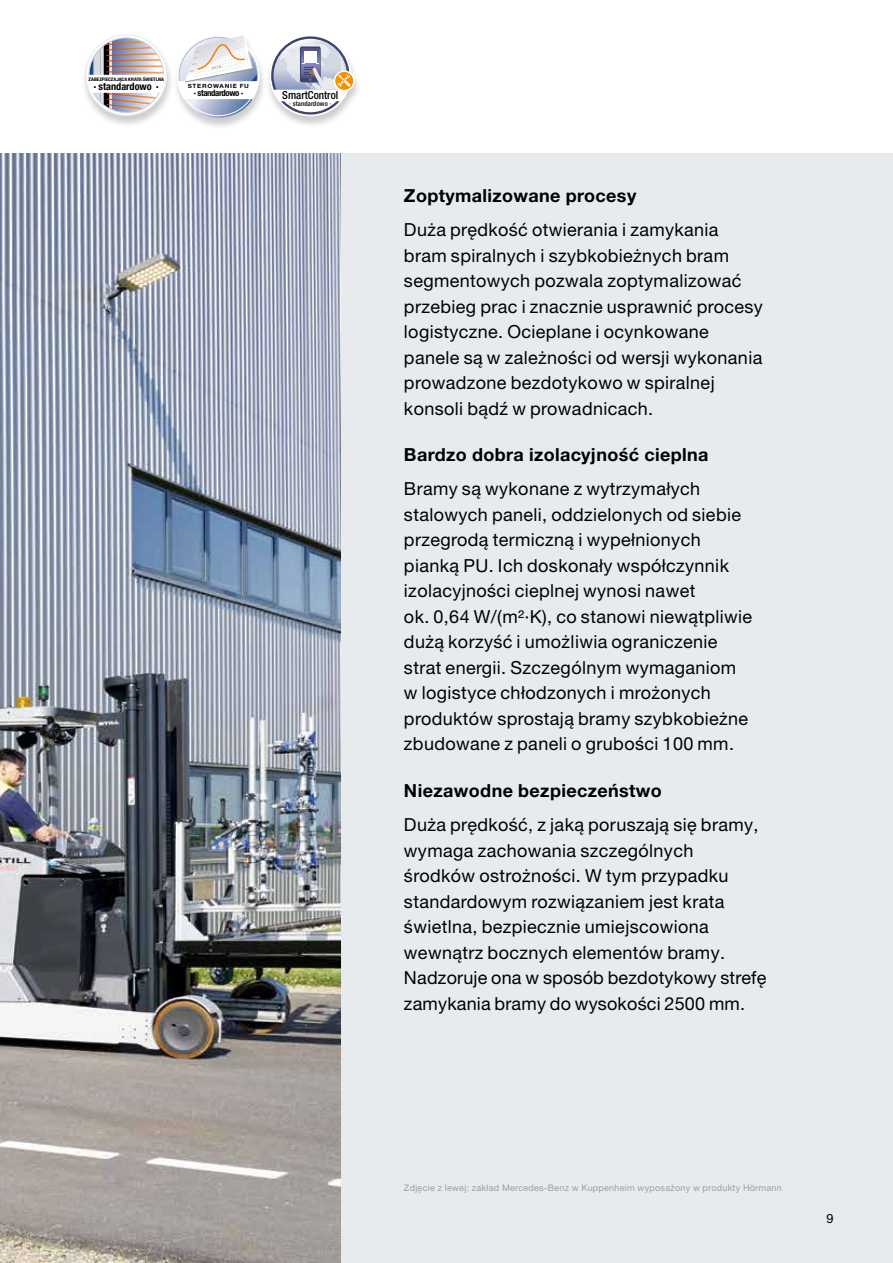
<style>
.page{position:relative;width:893px;height:1263px;background:#fff}
.page>*{position:absolute;margin:0;border:0;box-sizing:border-box;transform-origin:0 0}
.t1{font:18px/25.5px "Hoermann Helvetica Neue Rm";letter-spacing:.02em;color:#000}
.t2{font:700 18px "Hoermann Helvetica Neue";letter-spacing:.02em;color:#000}
.t3{font:12.75px "Hoermann Helvetica Neue Rm";color:#000}
.t4{font:500 condensed 11.1px "Hoermann Helvetica Neue";color:#000}
.t5{font:700 condensed 10.35px "Hoermann Helvetica Neue";letter-spacing:-.005em;color:#000}
.t6{font:9px "Hoermann Helvetica Neue Rm";letter-spacing:.03em;color:#9b9c9c}
.t7{font:700 condensed 8.85px "Hoermann Helvetica Neue";letter-spacing:-.045em;color:#000}
.t8{font:500 condensed 6.75px "Hoermann Helvetica Neue";letter-spacing:.02em;color:#000}
.t9{font:700 5.85px "Hoermann Helvetica Neue";letter-spacing:.11em;color:#000;scale:1.1 1}
.t10{font:700 condensed 4.8px "Hoermann Helvetica Neue";letter-spacing:-.015em;color:#000;scale:1.1 1}
</style>
<div class="page">
<div style="left:0;top:153px;width:893px;height:1110px;background:#e8ebee"></div>
<img style="left:0;top:153px;width:340px;height:1110px">
<div style="left:172px;top:35px;width:95px;height:95px;background:#000;opacity:.2"></div>
<svg style="left:179px;top:35px;width:79px;height:83px"></svg>
<div style="left:81px;top:35px;width:93px;height:93px;background:#000;opacity:.2"></div>
<hr style="left:109px;top:38px;width:1px;height:74px;background:#fff">
<div style="left:86px;top:35px;width:81px;height:81px;border:1px solid #e8ebee;border-radius:50%"></div>
<img style="left:88px;top:39px;width:77px;height:73px">
<div style="left:265px;top:35px;width:97px;height:93px;background:#000;opacity:.2"></div>
<div style="left:270px;top:35px;width:81px;height:81px;background:#fff;border-radius:50%"></div>
<svg style="left:281px;top:101px;width:59px;height:14px"></svg>
<svg style="left:334px;top:70px;width:21px;height:21px"></svg>
<div style="left:335px;top:72px;width:18px;height:18px;background:#f39100;border-radius:50%"></div>
<svg style="left:271px;top:36px;width:80px;height:54px"></svg>
<p class="t10" style="left:88px;top:76px;width:70px">ZABEZPIECZAJĄCA KRATA ŚWIETLNA</p>
<p class="t5" style="left:94px;top:79px;width:66px">· standardowo ·</p>
<p class="t9" style="left:188px;top:81px;width:57px">STEROWANIE FU</p>
<p class="t7" style="left:194px;top:87px;width:51px">· standardowo ·</p>
<p class="t4" style="left:282px;top:88px;width:58px">SmartControl</p>
<p class="t8" style="left:289px;top:99px;width:43px">· standardowo ·</p>
<p class="t2" style="left:404px;top:183px;width:234px">Zoptymalizowane procesy</p>
<p class="t1" style="left:404px;top:216px;width:360px">Duża prędkość otwierania i zamykania bram spiralnych i szybkobieżnych bram segmentowych pozwala zoptymalizować przebieg prac i znacznie usprawnić procesy logistyczne. Ocieplane i ocynkowane panele są w zależności od wersji wykonania prowadzone bezdotykowo w spiralnej konsoli bądź w prowadnicach.</p>
<p class="t2" style="left:404px;top:442px;width:306px">Bardzo dobra izolacyjność cieplna</p>
<p class="t1" style="left:404px;top:475px;width:350px">Bramy są wykonane z wytrzymałych stalowych paneli, oddzielonych od siebie przegrodą termiczną i wypełnionych pianką PU. Ich doskonały współczynnik izolacyjności cieplnej wynosi nawet<br>ok. 0,64 W/(m²·K), co stanowi niewątpliwie dużą korzyść i umożliwia ograniczenie strat energii. Szczególnym wymaganiom w logistyce chłodzonych i mrożonych produktów sprostają bramy szybkobieżne zbudowane z paneli o grubości 100 mm.</p>
<p class="t2" style="left:404px;top:778px;width:259px">Niezawodne bezpieczeństwo</p>
<p class="t1" style="left:404px;top:811px;width:364px">Duża prędkość, z jaką poruszają się bramy, wymaga zachowania szczególnych środków ostrożności. W tym przypadku standardowym rozwiązaniem jest krata świetlna, bezpiecznie umiejscowiona wewnątrz bocznych elementów bramy.<br>Nadzoruje ona w sposób bezdotykowy strefę zamykania bramy do wysokości 2500 mm.</p>
<p class="t6" style="left:404px;top:1181px;width:379px">Zdjęcie z lewej: zakład Mercedes-Benz w Kuppenheim wyposażony w produkty Hörmann</p>
<p class="t3" style="left:826px;top:1209px;width:9px">9</p>
</div>
